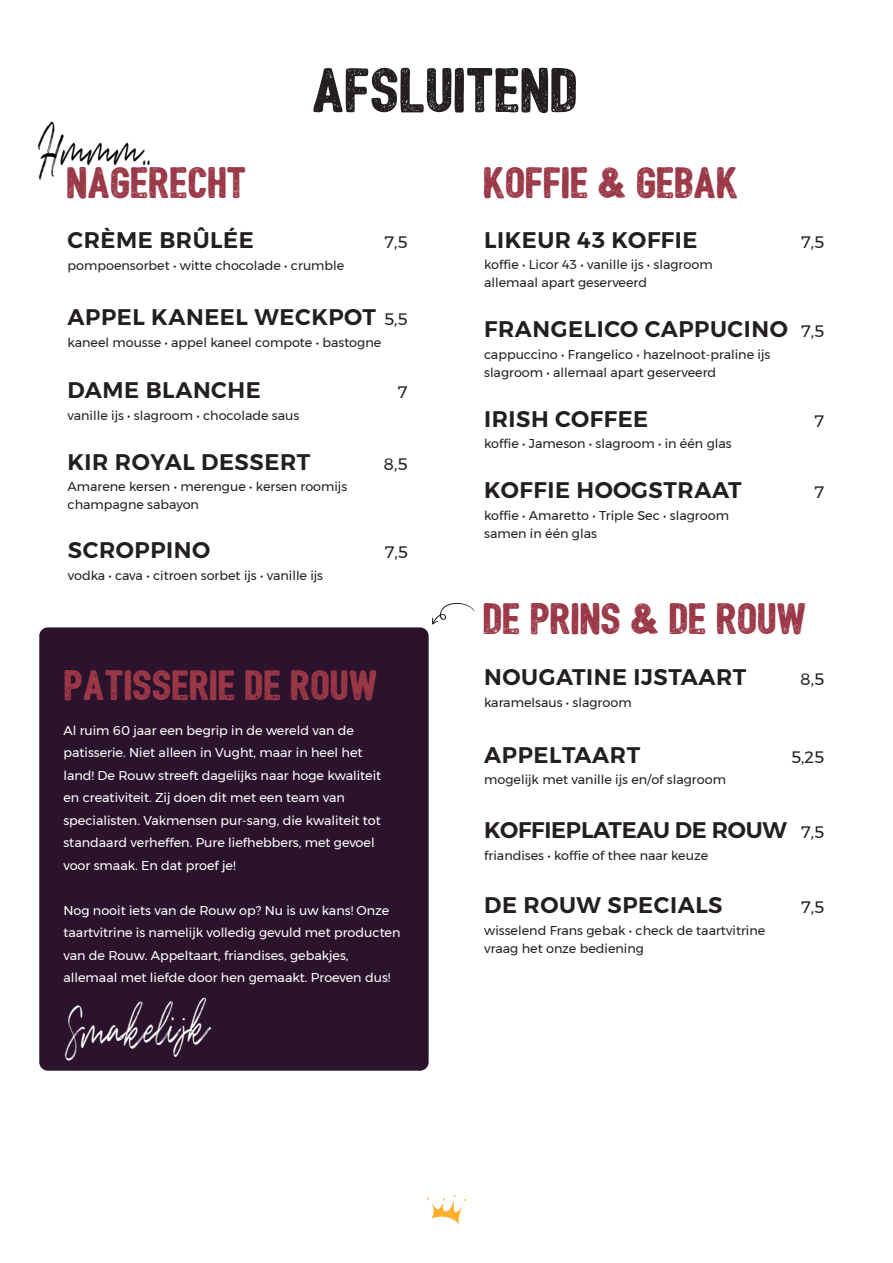
<style>
.page{position:relative;width:893px;height:1263px;background:#fff}
.page>*{position:absolute;margin:0;border:0;box-sizing:border-box;transform-origin:0 0}
.t1{font:60px "Bushcraft textured";color:#231f20}
.t2{font:60px "Quentin";color:#fff;scale:.52 1}
.t3{font:60px "Quentin";color:#000;scale:.52 1}
.t4{font:42px "Bushcraft textured";color:#9b3847}
.Heading{font:40.5px "Bushcraft textured";color:#9b3847}
.Gerechtnaam{font:600 22.5px "Montserrat";letter-spacing:.025em;color:#231f20}
.Gerechtnaam-2{font:600 22.5px "Montserrat";letter-spacing:-.01em;color:#231f20}
.Prijs{font:16.5px "Montserrat";color:#231f20}
.Omschrijving{font:12.75px/18px "Montserrat";color:#231f20}
.Omschrijving-2{font:12.75px/22.5px "Montserrat";color:#fff}
</style>
<div class="page">
<svg style="left:427px;top:1195px;width:39px;height:30px"></svg>
<div style="left:39px;top:627px;width:390px;height:444px;background:#2c132d;border-radius:9px"></div>
<svg style="left:432px;top:603px;width:42px;height:22px"></svg>
<p class="t3" style="left:39px;top:107px;width:217px">Hmmm..</p>
<p class="t4" style="left:68px;top:165px;width:181px">NAGERECHT</p>
<p class="t1" style="left:313px;top:65px;width:267px">AFSLUITEND</p>
<p class="t4" style="left:484px;top:165px;width:257px">KOFFIE &amp; GEBAK</p>
<p class="Gerechtnaam" style="left:68px;top:222px;width:188px">CRÈME BRÛLÉE</p>
<p class="Prijs" style="left:385px;top:229px;width:24px">7,5</p>
<p class="Omschrijving" style="left:68px;top:256px;width:278px">pompoensorbet ∙ witte chocolade ∙ crumble</p>
<p class="Gerechtnaam" style="left:68px;top:299px;width:310px">APPEL KANEEL WECKPOT</p>
<p class="Prijs" style="left:384px;top:307px;width:25px">5,5</p>
<p class="Omschrijving" style="left:68px;top:333px;width:315px">kaneel mousse ∙ appel kaneel compote ∙ bastogne</p>
<p class="Gerechtnaam" style="left:68px;top:372px;width:195px">DAME BLANCHE</p>
<p class="Prijs" style="left:398px;top:380px;width:11px">7</p>
<p class="Omschrijving" style="left:68px;top:406px;width:233px">vanille ijs ∙ slagroom ∙ chocolade saus</p>
<p class="Gerechtnaam" style="left:68px;top:444px;width:244px">KIR ROYAL DESSERT</p>
<p class="Prijs" style="left:384px;top:451px;width:26px">8,5</p>
<p class="Omschrijving" style="left:68px;top:478px;width:281px">Amarene kersen ∙ merengue ∙ kersen roomijs champagne sabayon</p>
<p class="Gerechtnaam" style="left:68px;top:532px;width:144px">SCROPPINO</p>
<p class="Prijs" style="left:385px;top:539px;width:24px">7,5</p>
<p class="Omschrijving" style="left:68px;top:566px;width:257px">vodka ∙ cava ∙ citroen sorbet ijs ∙ vanille ijs</p>
<p class="Heading" style="left:65px;top:668px;width:315px">PATISSERIE DE ROUW</p>
<p class="Omschrijving-2" style="left:63px;top:719px;width:319px">Al ruim 60 jaar een begrip in de wereld van de patisserie. Niet alleen in Vught, maar in heel het land! De Rouw streeft dagelijks naar hoge kwaliteit en creativiteit. Zij doen dit met een team van specialisten. Vakmensen pur-sang, die kwaliteit tot standaard verheffen. Pure liefhebbers, met gevoel voor smaak. En dat proef je!</p>
<p class="Omschrijving-2" style="left:63px;top:899px;width:339px">Nog nooit iets van de Rouw op? Nu is uw kans! Onze taartvitrine is namelijk volledig gevuld met producten van de Rouw. Appeltaart, friandises, gebakjes, allemaal met liefde door hen gemaakt. Proeven dus!</p>
<p class="t2" style="left:62px;top:991px;width:280px;rotate:-3deg">Smakelijk</p>
<p class="Gerechtnaam" style="left:484px;top:222px;width:215px">LIKEUR 43 KOFFIE</p>
<p class="Prijs" style="left:801px;top:229px;width:24px">7,5</p>
<p class="Omschrijving" style="left:484px;top:256px;width:230px">koffie ∙ Licor 43 ∙ vanille ijs ∙ slagroom</p>
<p class="Omschrijving" style="left:484px;top:274px;width:165px">allemaal apart geserveerd</p>
<p class="Gerechtnaam" style="left:484px;top:311px;width:305px">FRANGELICO CAPPUCINO</p>
<p class="Prijs" style="left:801px;top:319px;width:24px">7,5</p>
<p class="Omschrijving" style="left:484px;top:345px;width:288px">cappuccino ∙ Frangelico ∙ hazelnoot-praline ijs slagroom ∙ allemaal apart geserveerd</p>
<p class="Gerechtnaam" style="left:484px;top:401px;width:166px">IRISH COFFEE</p>
<p class="Prijs" style="left:815px;top:408px;width:11px">7</p>
<p class="Omschrijving" style="left:484px;top:435px;width:249px">koffie ∙ Jameson ∙ slagroom ∙ in één glas</p>
<p class="Gerechtnaam" style="left:484px;top:472px;width:259px">KOFFIE HOOGSTRAAT</p>
<p class="Prijs" style="left:815px;top:479px;width:11px">7</p>
<p class="Omschrijving" style="left:484px;top:506px;width:246px">koffie ∙ Amaretto ∙ Triple Sec ∙ slagroom</p>
<p class="Omschrijving" style="left:484px;top:524px;width:114px">samen in één glas</p>
<p class="t4" style="left:484px;top:601px;width:325px">DE PRINS &amp; DE ROUW</p>
<p class="Gerechtnaam" style="left:484px;top:659px;width:264px">NOUGATINE IJSTAART</p>
<p class="Prijs" style="left:800px;top:666px;width:26px">8,5</p>
<p class="Omschrijving" style="left:484px;top:693px;width:149px">karamelsaus ∙ slagroom</p>
<p class="Gerechtnaam" style="left:484px;top:737px;width:157px">APPELTAART</p>
<p class="Prijs" style="left:791px;top:744px;width:35px">5,25</p>
<p class="Omschrijving" style="left:484px;top:771px;width:243px">mogelijk met vanille ijs en/of slagroom</p>
<p class="Gerechtnaam-2" style="left:484px;top:812px;width:304px">KOFFIEPLATEAU DE ROUW</p>
<p class="Prijs" style="left:801px;top:820px;width:24px">7,5</p>
<p class="Omschrijving" style="left:484px;top:846px;width:226px">friandises ∙ koffie of thee naar keuze</p>
<p class="Gerechtnaam" style="left:484px;top:887px;width:240px">DE ROUW SPECIALS</p>
<p class="Prijs" style="left:801px;top:895px;width:24px">7,5</p>
<p class="Omschrijving" style="left:484px;top:921px;width:283px">wisselend Frans gebak ∙ check de taartvitrine vraag het onze bediening</p>
</div>
